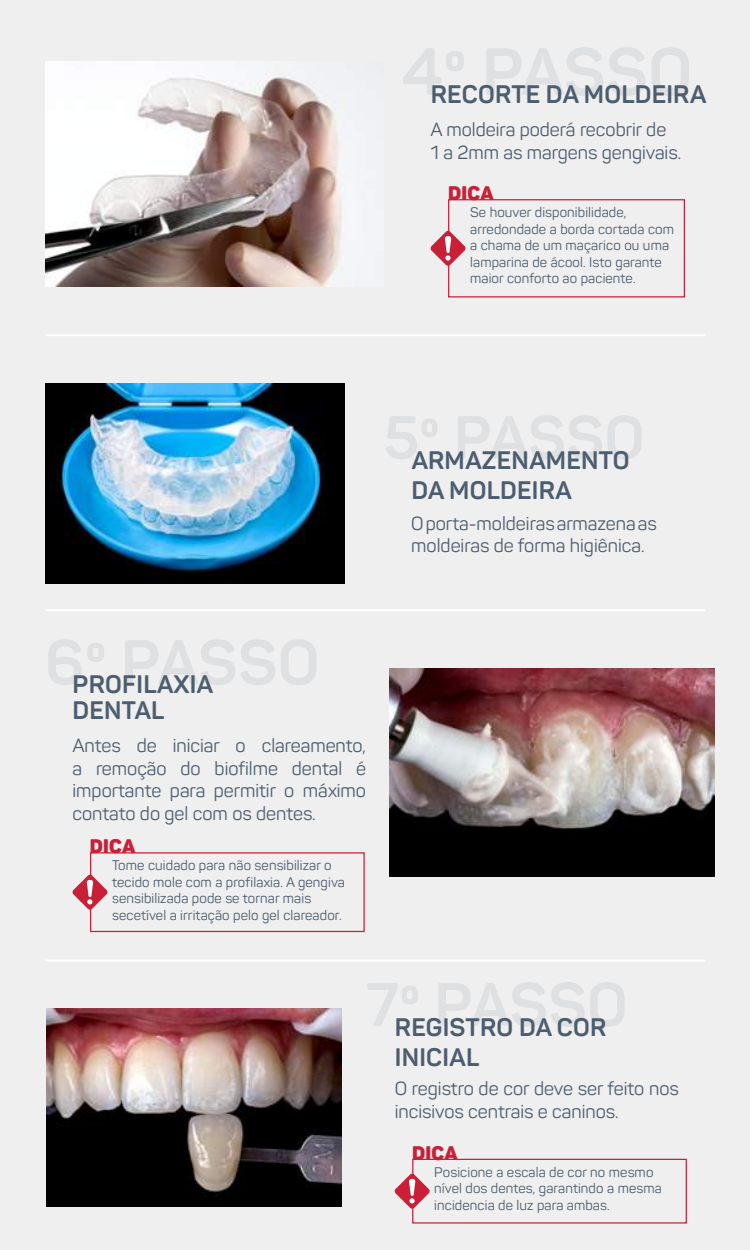
<style>
.page{position:relative;width:750px;height:1250px;background:#efefef}
.page>*{position:absolute;margin:0;border:0;box-sizing:border-box;transform-origin:0 0}
.t1{font:700 65.88px "Panton";color:#4c5d70}
.t2{font:700 62.12px "Panton";color:#4c5d70}
.t3{font:700 60.5px "Panton";color:#4c5d70}
.t4{font:700 59.62px "Panton";color:#4c5d70}
.t5{font:700 25px/30px "Panton";letter-spacing:.01em;color:#4c5d70}
.t6{font:900 19.38px "Panton";letter-spacing:.01em;color:#c91f37}
.t7{font:18.75px/22.5px "Panton";color:#4c5d70}
.t8{font:13.75px/16.5px "Panton";letter-spacing:.01em;color:#4b5c6e}
</style>
<div class="page">
<img style="left:45px;top:61px;width:338px;height:225px">
<img style="left:45px;top:384px;width:299px;height:199px">
<img style="left:389px;top:669px;width:326px;height:207px">
<img style="left:46px;top:1009px;width:296px;height:197px">
<hr style="left:45px;top:960px;width:660px;height:1px;background:#fffffe">
<hr style="left:45px;top:609px;width:660px;height:2px;background:#fffffe">
<hr style="left:45px;top:334px;width:660px;height:2px;background:#fffffe">
<div style="left:448px;top:199px;width:237px;height:99px;border:1px solid #c91f37"></div>
<svg style="left:430px;top:231px;width:36px;height:35px"></svg>
<div style="left:90px;top:852px;width:275px;height:80px;border:1px solid #c91f37"></div>
<div style="left:412px;top:1159px;width:275px;height:65px;border:1px solid #c91f37"></div>
<svg style="left:72px;top:874px;width:36px;height:36px"></svg>
<svg style="left:394px;top:1173px;width:36px;height:36px"></svg>
<h1 class="t1" style="left:401px;top:31px;width:292px">4º PASSO</h1>
<h3 class="t5" style="left:431px;top:79px;width:277px">RECORTE DA MOLDEIRA</h3>
<h3 class="t7" style="left:431px;top:118px;width:252px">A moldeira poderá recobrir de<br>1 a 2mm as margens gengivais.</h3>
<h3 class="t6" style="left:448px;top:181px;width:47px">DICA</h3>
<p class="t8" style="left:470px;top:204px;width:205px">Se houver disponibilidade, arredondade a borda cortada com a chama de um maçarico ou uma lamparina de ácool. Isto garante maior conforto ao paciente.</p>
<h3 class="t4" style="left:383px;top:401px;width:263px">5º PASSO</h3>
<h3 class="t5" style="left:411px;top:445px;width:220px">ARMAZENAMENTO<br>DA MOLDEIRA</h3>
<h3 class="t7" style="left:411px;top:512px;width:247px">O porta-moldeiras armazena as moldeiras de forma higiênica.</h3>
<h2 class="t2" style="left:45px;top:624px;width:276px">6º PASSO</h2>
<h3 class="t5" style="left:73px;top:671px;width:142px;line-height:26.2px">PROFILAXIA<br>DENTAL</h3>
<h3 class="t7" style="left:73px;top:734px;width:295px;text-align:justify">Antes de iniciar o clareamento, a remoção do biofilme dental é importante para permitir o máximo contato do gel com os dentes.</h3>
<h3 class="t6" style="left:90px;top:834px;width:47px">DICA</h3>
<p class="t8" style="left:112px;top:857px;width:234px">Tome cuidado para não sensibilizar o tecido mole com a profilaxia. A gengiva sensibilizada pode se tornar mais secetível a irritação pelo gel clareador.</p>
<h3 class="t3" style="left:366px;top:967px;width:263px">7º PASSO</h3>
<h3 class="t5" style="left:395px;top:1012px;width:213px">REGISTRO DA COR<br>INICIAL</h3>
<h3 class="t7" style="left:395px;top:1077px;width:286px">O registro de cor deve ser feito nos incisivos centrais e caninos.</h3>
<h3 class="t6" style="left:412px;top:1140px;width:47px">DICA</h3>
<p class="t8" style="left:434px;top:1164px;width:229px">Posicione a escala de cor no mesmo nível dos dentes, garantindo a mesma incidencia de luz para ambas.</p>
</div>
